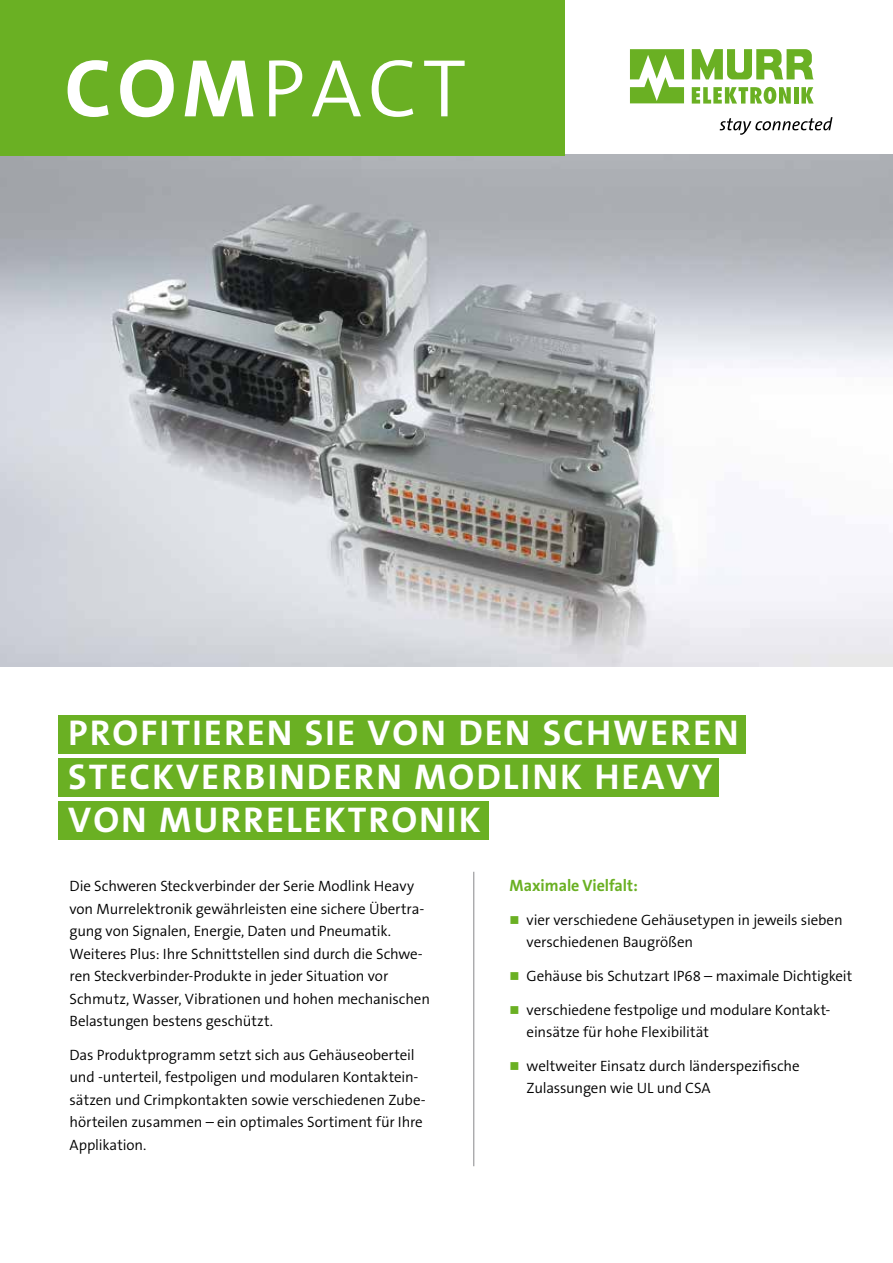
<style>
.page{position:relative;width:893px;height:1263px;background:#fff}
.page>*{position:absolute;margin:0;border:0;box-sizing:border-box;transform-origin:0 0}
.t1{font:300 82.5px "The Sans B Plus W4";color:#fff}
.t2{font:700 36px/43.2px "The Sans B Plus W7";letter-spacing:.055em;color:#fff}
.t3{font:700 16.5px "The Sans B Plus W7";color:#6ab023}
.t4{font:300 15px/22.5px "The Sans B Plus W4";letter-spacing:-.01em;color:#000}
.s1{font-family:"The Sans B Plus W7";font-weight:700}
</style>
<div class="page">
<img style="left:0;top:154px;width:893px;height:512px">
<div style="left:0;top:0;width:564px;height:155px;background:#6ab023"></div>
<svg style="left:630px;top:49px;width:54px;height:54px"></svg>
<svg style="left:692px;top:87px;width:99px;height:17px"></svg>
<hr style="left:794px;top:87px;width:4px;height:17px;background:#6ab023">
<svg style="left:801px;top:87px;width:13px;height:17px"></svg>
<svg style="left:692px;top:49px;width:122px;height:30px"></svg>
<svg style="left:720px;top:117px;width:112px;height:18px"></svg>
<div style="left:58px;top:716px;width:688px;height:38px;background:#6ab023"></div>
<div style="left:58px;top:758px;width:661px;height:39px;background:#6ab023"></div>
<div style="left:58px;top:801px;width:431px;height:38px;background:#6ab023"></div>
<hr style="left:473px;top:872px;width:1px;height:294px;background:#87888a">
<h1 class="t1" style="left:64px;top:35px;width:403px"><span class="s1">COM</span>PACT</h1>
<h2 class="t2" style="left:68px;top:712px;width:672px">PROFITIEREN SIE VON DEN SCHWEREN<br>STECKVERBINDERN MODLINK HEAVY<br>VON MURRELEKTRONIK</h2>
<p class="t4" style="left:70px;top:875px;width:362px">Die Schweren Steckverbinder der Serie Modlink Heavy von Murrelektronik gewährleisten eine sichere Übertra&shy;gung von Signalen, Energie, Daten und Pneumatik.<br>Weiteres Plus: Ihre Schnittstellen sind durch die Schwe&shy;ren Steckverbinder-Produkte in jeder Situation vor Schmutz, Wasser, Vibrationen und hohen mechanischen Belastungen bestens geschützt.</p>
<p class="t4" style="left:70px;top:1044px;width:358px">Das Produktprogramm setzt sich aus Gehäuseoberteil und -unterteil, festpoligen und modularen Kontaktein&shy;sätzen und Crimpkontakten sowie verschiedenen Zube&shy;hörteilen zusammen – ein optimales Sortiment für Ihre Applikation.</p>
<p class="t3" style="left:510px;top:875px;width:130px">Maximale Vielfalt:</p>
<p class="t4" style="left:527px;top:908px;width:318px">vier verschiedene Gehäusetypen in jeweils sieben verschiedenen Baugrößen</p>
<p class="t4" style="left:527px;top:964px;width:327px">Gehäuse bis Schutzart IP68 – maximale Dichtigkeit</p>
<p class="t4" style="left:527px;top:998px;width:304px">verschiedene festpolige und modulare Kontakt&shy;einsätze für hohe Flexibilität</p>
<p class="t4" style="left:527px;top:1054px;width:275px">weltweiter Einsatz durch länderspezifische<br>Zulassungen wie UL und CSA</p>
</div>
